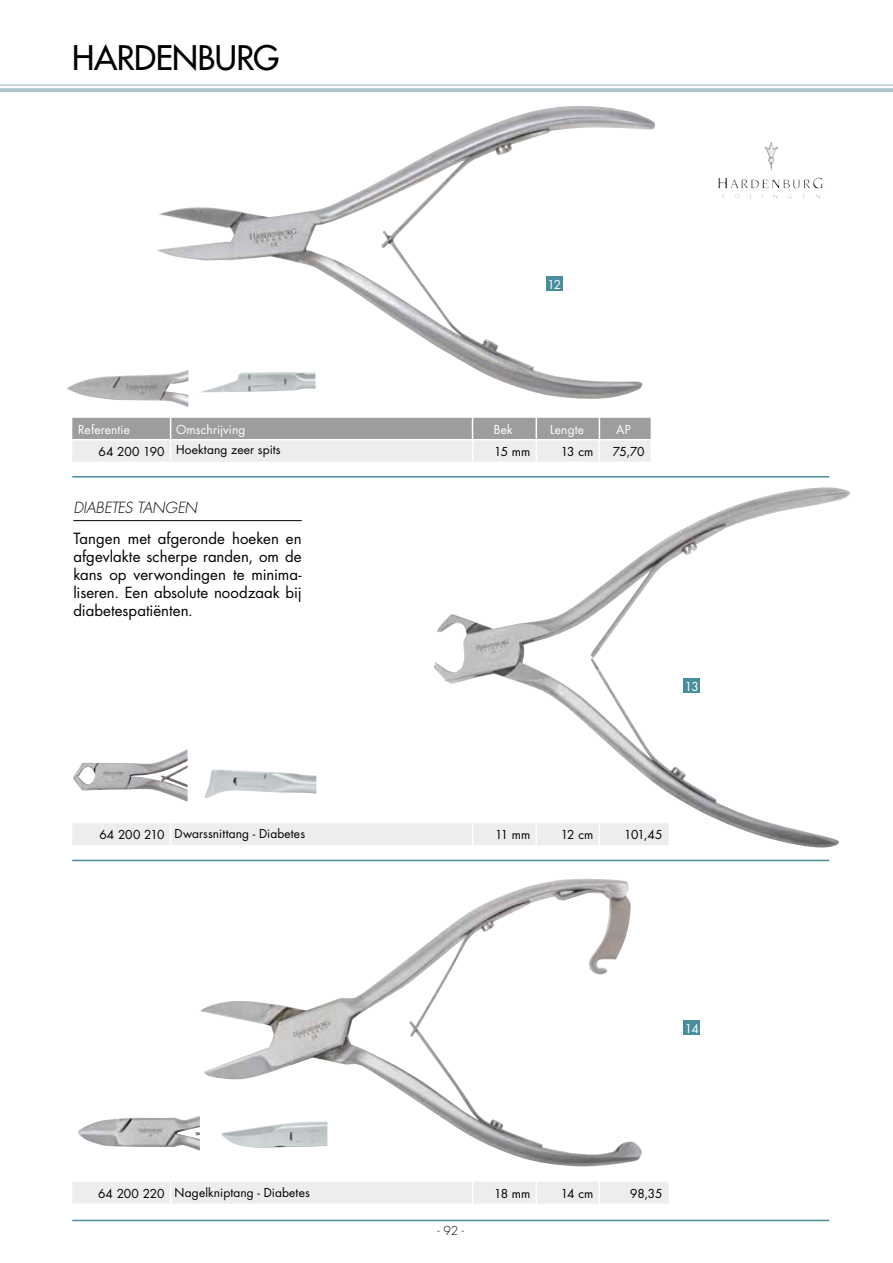
<style>
.page{position:relative;width:893px;height:1263px;background:#fff}
.page>*{position:absolute;margin:0;border:0;box-sizing:border-box;transform-origin:0 0}
.t1{font:500 33px "Futura Std";letter-spacing:-.015em;color:#000}
.t2{font:15px/18px "Futura Std";color:#000;text-align:justify}
.t3{font:italic 300 15px "Futura Std";letter-spacing:-.015em;color:#000}
.t4{font:12px "Futura Std";letter-spacing:.01em;color:#000}
.t5{font:12px "Futura Std";letter-spacing:.01em;color:#fff}
.t6{font:300 12px "Futura Std";color:#000}
</style>
<div class="page">
<hr style="left:72px;top:1220px;width:757px;height:1px;background:#498e9c">
<svg style="left:72px;top:418px;width:579px;height:44px;background:#c6c6c6"></svg>
<hr style="left:72px;top:439px;width:99px;height:1px;background:#fff">
<hr style="left:171px;top:439px;width:302px;height:1px;background:#fff">
<hr style="left:472px;top:439px;width:64px;height:1px;background:#fff">
<hr style="left:536px;top:439px;width:63px;height:1px;background:#fff">
<hr style="left:599px;top:439px;width:52px;height:1px;background:#fff">
<hr style="left:72px;top:476px;width:757px;height:1px;background:#498e9c">
<hr style="left:72px;top:860px;width:757px;height:1px;background:#498e9c">
<div style="left:684px;top:1019px;width:16px;height:15px;background:#498e9c"></div>
<div style="left:72px;top:823px;width:362px;height:22px;background:#ededed"></div>
<div style="left:72px;top:1182px;width:597px;height:21px;background:#ededed"></div>
<hr style="left:0;top:84px;width:893px;height:2px;background:#acc3cb">
<svg style="left:0;top:88px;width:893px;height:4px;background:#b0c6ce"></svg>
<img style="left:718px;top:142px;width:105px;height:47px">
<img style="left:67px;top:374px;width:121px;height:33px">
<img style="left:157px;top:106px;width:498px;height:294px">
<img style="left:73px;top:749px;width:115px;height:53px">
<img style="left:434px;top:487px;width:416px;height:361px">
<img style="left:200px;top:879px;width:442px;height:288px">
<img style="left:78px;top:1116px;width:122px;height:35px">
<img style="left:199px;top:371px;width:116px;height:21px">
<img style="left:204px;top:769px;width:112px;height:29px">
<img style="left:220px;top:1121px;width:107px;height:27px">
<hr style="left:73px;top:520px;width:229px;height:1px;background:#000">
<h1 class="t1" style="left:72px;top:37px;width:208px">HARDENBURG</h1>
<p class="t5" style="left:547px;top:277px;width:15px">12</p>
<p class="t5" style="left:78px;top:422px;width:53px">Referentie</p>
<p class="t5" style="left:176px;top:422px;width:71px">Omschrijving</p>
<p class="t5" style="left:494px;top:422px;width:21px">Bek</p>
<p class="t5" style="left:550px;top:422px;width:35px">Lengte</p>
<p class="t5" style="left:616px;top:422px;width:16px">AP</p>
<p class="t4" style="left:176px;top:442px;width:106px">Hoektang zeer spits</p>
<p class="t4" style="left:99px;top:443px;width:68px">64 200 190</p>
<p class="t4" style="left:494px;top:443px;width:38px">15 mm</p>
<p class="t4" style="left:561px;top:443px;width:34px">13 cm</p>
<p class="t4" style="left:613px;top:443px;width:33px">75,70</p>
<p class="t3" style="left:73px;top:498px;width:125px">DIABETES TANGEN</p>
<p class="t2" style="left:73px;top:529px;width:230px">Tangen met afgeronde hoeken en afgevlakte scherpe randen, om de kans op verwondingen te minima&shy;liseren. Een absolute noodzaak bij diabetespatiënten.</p>
<p class="t5" style="left:685px;top:679px;width:15px">13</p>
<p class="t4" style="left:175px;top:826px;width:132px">Dwarssnittang - Diabetes</p>
<p class="t4" style="left:99px;top:827px;width:67px">64 200 210</p>
<p class="t4" style="left:495px;top:827px;width:37px">11 mm</p>
<p class="t4" style="left:561px;top:827px;width:34px">12 cm</p>
<p class="t4" style="left:624px;top:827px;width:40px">101,45</p>
<p class="t5" style="left:685px;top:1020px;width:15px">14</p>
<p class="t4" style="left:175px;top:1185px;width:137px">Nagelkniptang - Diabetes</p>
<p class="t4" style="left:98px;top:1185px;width:68px">64 200 220</p>
<p class="t4" style="left:494px;top:1185px;width:38px">18 mm</p>
<p class="t4" style="left:561px;top:1185px;width:34px">14 cm</p>
<p class="t4" style="left:630px;top:1185px;width:34px">98,35</p>
<p class="t6" style="left:437px;top:1224px;width:28px">- 92 -</p>
</div>
